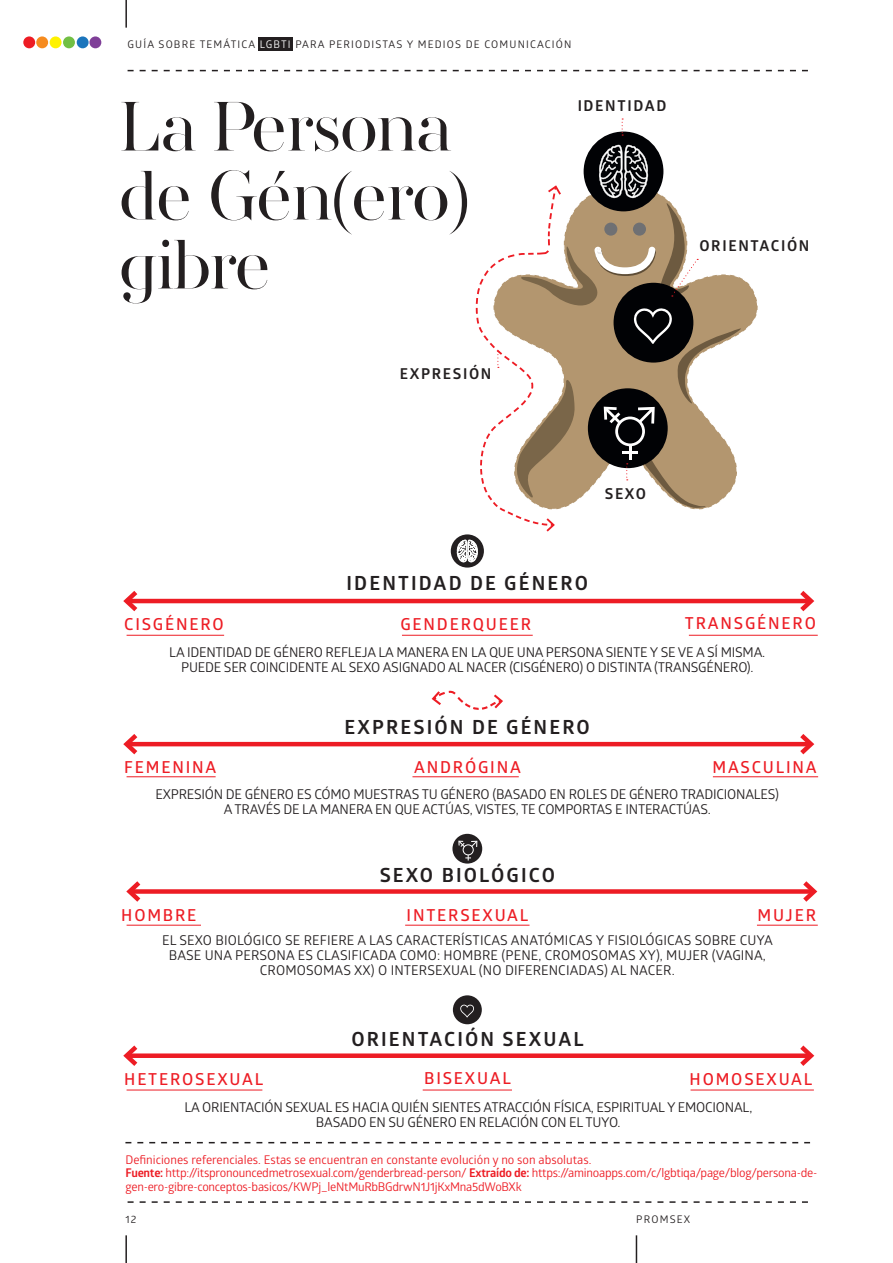
<style>
.page{position:relative;width:893px;height:1263px;background:#fff}
.page>*{position:absolute;margin:0;border:0;box-sizing:border-box;transform-origin:0 0}
.t1{font:300 72px/69px "AW Conqueror Didot";letter-spacing:-.02em;color:#231f20}
.t2{font:700 19.5px "Glober";letter-spacing:.11em;color:#231f20}
.t3{font:600 16.5px "Glober";letter-spacing:.11em;color:#ed1c24}
.t4{font:700 15px "Glober";letter-spacing:.11em;color:#231f20}
.t5{font:13.5px/15px "Glober";letter-spacing:-.015em;color:#231f20;text-align:center}
.t6{font:13.5px/15px "Glober";letter-spacing:.01em;color:#231f20;text-align:center}
.t7{font:12px/13.5px "Glober";letter-spacing:-.02em;color:#ed1c24}
.t8{font:10.5px "Glober";letter-spacing:.11em;color:#231f20}
.s1{color:#fff}
.s2{font-weight:700}
</style>
<div class="page">
<svg style="left:636px;top:1235px;width:1px;height:28px"></svg>
<hr style="left:125px;top:1235px;width:2px;height:28px;background:#231f20">
<hr style="left:125px;top:0;width:2px;height:28px;background:#231f20">
<div style="left:258px;top:37px;width:34px;height:14px;background:#231f20"></div>
<div style="left:50px;top:36px;width:12px;height:12px;background:#fff200;border-radius:50%"></div>
<div style="left:63px;top:36px;width:12px;height:12px;background:#72bf44;border-radius:50%"></div>
<div style="left:77px;top:36px;width:12px;height:12px;background:#1b75bc;border-radius:50%"></div>
<div style="left:89px;top:36px;width:12px;height:12px;background:#7f3f98;border-radius:50%"></div>
<div style="left:23px;top:36px;width:12px;height:12px;background:#ed1c24;border-radius:50%"></div>
<div style="left:36px;top:36px;width:12px;height:12px;background:#f68b1e;border-radius:50%"></div>
<svg style="left:128px;top:1201px;width:680px;height:2px"></svg>
<svg style="left:128px;top:70px;width:680px;height:1px"></svg>
<hr style="left:892px;top:0;width:1px;height:1263px;background:#010205">
<svg style="left:125px;top:1142px;width:685px;height:1px"></svg>
<svg style="left:451px;top:534px;width:33px;height:34px"></svg>
<svg style="left:457px;top:540px;width:21px;height:22px"></svg>
<div style="left:453px;top:995px;width:29px;height:29px;background:#231f20;border-radius:50%"></div>
<svg style="left:460px;top:1004px;width:14px;height:13px"></svg>
<div style="left:127px;top:1053px;width:684px;height:5px;background:#ed1c24"></div>
<svg style="left:123px;top:1045px;width:19px;height:21px"></svg>
<svg style="left:795px;top:1045px;width:20px;height:21px"></svg>
<div style="left:130px;top:889px;width:684px;height:5px;background:#ed1c24"></div>
<svg style="left:126px;top:881px;width:19px;height:21px"></svg>
<svg style="left:798px;top:881px;width:20px;height:21px"></svg>
<hr style="left:127px;top:599px;width:684px;height:4px;background:#ed1c24">
<svg style="left:123px;top:591px;width:19px;height:21px"></svg>
<svg style="left:795px;top:591px;width:20px;height:21px"></svg>
<hr style="left:127px;top:742px;width:684px;height:4px;background:#ed1c24">
<svg style="left:123px;top:734px;width:19px;height:21px"></svg>
<svg style="left:795px;top:734px;width:20px;height:21px"></svg>
<div style="left:452px;top:834px;width:30px;height:29px;background:#231f20;border-radius:50%"></div>
<div style="left:463px;top:844px;width:11px;height:11px;border:1px solid #fff;border-radius:50%"></div>
<svg style="left:465px;top:855px;width:6px;height:5px"></svg>
<svg style="left:458px;top:840px;width:20px;height:8px"></svg>
<svg style="left:431px;top:690px;width:72px;height:20px"></svg>
<hr style="left:127px;top:1090px;width:135px;height:1px;background:#ed1c24">
<hr style="left:127px;top:925px;width:74px;height:1px;background:#ed1c24">
<hr style="left:127px;top:776px;width:89px;height:1px;background:#ed1c24">
<hr style="left:127px;top:635px;width:97px;height:1px;background:#ed1c24">
<hr style="left:423px;top:1090px;width:89px;height:1px;background:#ed1c24">
<hr style="left:405px;top:925px;width:124px;height:1px;background:#ed1c24">
<hr style="left:412px;top:776px;width:107px;height:1px;background:#ed1c24">
<hr style="left:402px;top:635px;width:131px;height:1px;background:#ed1c24">
<hr style="left:691px;top:1090px;width:123px;height:1px;background:#ed1c24">
<hr style="left:757px;top:925px;width:61px;height:1px;background:#ed1c24">
<hr style="left:713px;top:776px;width:105px;height:1px;background:#ed1c24">
<hr style="left:689px;top:635px;width:129px;height:1px;background:#ed1c24">
<svg style="left:741px;top:278px;width:17px;height:54px"></svg>
<div style="left:584px;top:132px;width:79px;height:79px;background:#010205;border-radius:50%"></div>
<svg style="left:622px;top:118px;width:1px;height:18px"></svg>
<svg style="left:475px;top:145px;width:266px;height:387px"></svg>
<p class="t8" style="left:128px;top:40px;width:445px">GUÍA SOBRE TEMÁTICA <span class="s1">LGBTI</span> PARA PERIODISTAS Y MEDIOS DE COMUNICACIÓN</p>
<h1 class="t1" style="left:119px;top:99px;width:353px">La Persona de Gén(ero) gibre</h1>
<p class="t4" style="left:578px;top:101px;width:90px">IDENTIDAD</p>
<p class="t4" style="left:400px;top:368px;width:93px">EXPRESIÓN</p>
<p class="t4" style="left:699px;top:240px;width:111px">ORIENTACIÓN</p>
<p class="t3" style="left:124px;top:618px;width:101px">CISGÉNERO</p>
<p class="t4" style="left:605px;top:488px;width:43px">SEXO</p>
<h2 class="t2" style="left:347px;top:576px;width:243px">IDENTIDAD DE GÉNERO</h2>
<p class="t3" style="left:400px;top:618px;width:132px">GENDERQUEER</p>
<p class="t3" style="left:685px;top:618px;width:132px">TRANSGÉNERO</p>
<p class="t5" style="left:169px;top:646px;width:597px">LA IDENTIDAD DE GÉNERO REFLEJA LA MANERA EN LA QUE UNA PERSONA SIENTE Y SE VE A SÍ MISMA.<br>PUEDE SER COINCIDENTE AL SEXO ASIGNADO AL NACER (CISGÉNERO) O DISTINTA (TRANSGÉNERO).</p>
<p class="t3" style="left:124px;top:761px;width:94px">FEMENINA</p>
<h2 class="t2" style="left:345px;top:720px;width:247px">EXPRESIÓN DE GÉNERO</h2>
<p class="t3" style="left:414px;top:761px;width:108px">ANDRÓGINA</p>
<p class="t3" style="left:712px;top:761px;width:106px">MASCULINA</p>
<p class="t5" style="left:155px;top:788px;width:625px">EXPRESIÓN DE GÉNERO ES CÓMO MUESTRAS TU GÉNERO (BASADO EN ROLES DE GÉNERO TRADICIONALES)<br>A TRAVÉS DE LA MANERA EN QUE ACTÚAS, VISTES, TE COMPORTAS E INTERACTÚAS.</p>
<p class="t3" style="left:121px;top:909px;width:77px">HOMBRE</p>
<h2 class="t2" style="left:380px;top:868px;width:177px">SEXO BIOLÓGICO</h2>
<p class="t3" style="left:407px;top:909px;width:123px">INTERSEXUAL</p>
<p class="t3" style="left:757px;top:909px;width:60px">MUJER</p>
<p class="t6" style="left:162px;top:935px;width:612px">EL SEXO BIOLÓGICO SE REFIERE A LAS CARACTERÍSTICAS ANATÓMICAS Y FISIOLÓGICAS SOBRE CUYA<br>BASE UNA PERSONA ES CLASIFICADA COMO: HOMBRE (PENE, CROMOSOMAS XY), MUJER (VAGINA,<br>CROMOSOMAS XX) O INTERSEXUAL (NO DIFERENCIADAS) AL NACER.</p>
<p class="t3" style="left:124px;top:1073px;width:141px">HETEROSEXUAL</p>
<h2 class="t2" style="left:351px;top:1032px;width:234px">ORIENTACIÓN SEXUAL</h2>
<p class="t3" style="left:424px;top:1073px;width:88px">BISEXUAL</p>
<p class="t3" style="left:690px;top:1073px;width:124px">HOMOSEXUAL</p>
<p class="t5" style="left:184px;top:1101px;width:569px">LA ORIENTACIÓN SEXUAL ES HACIA QUIÉN SIENTES ATRACCIÓN FÍSICA, ESPIRITUAL Y EMOCIONAL,<br>BASADO EN SU GÉNERO EN RELACIÓN CON EL TUYO.</p>
<p class="t7" style="left:125px;top:1154px;width:693px">Definiciones referenciales. Estas se encuentran en constante evolución y no son absolutas.<br><span class="s2">Fuente:</span> http://itspronouncedmetrosexual.com/genderbread-person/ <span class="s2">Extraído de:</span> https://aminoapps.com/c/lgbtiqa/page/blog/persona-de&shy;gen-ero-gibre-conceptos-basicos/KWPj_leNtMuRbBGdrwN1J1jKxMna5dWoBXk</p>
<p class="t8" style="left:125px;top:1215px;width:12px">12</p>
<p class="t8" style="left:636px;top:1215px;width:55px">PROMSEX</p>
</div>
